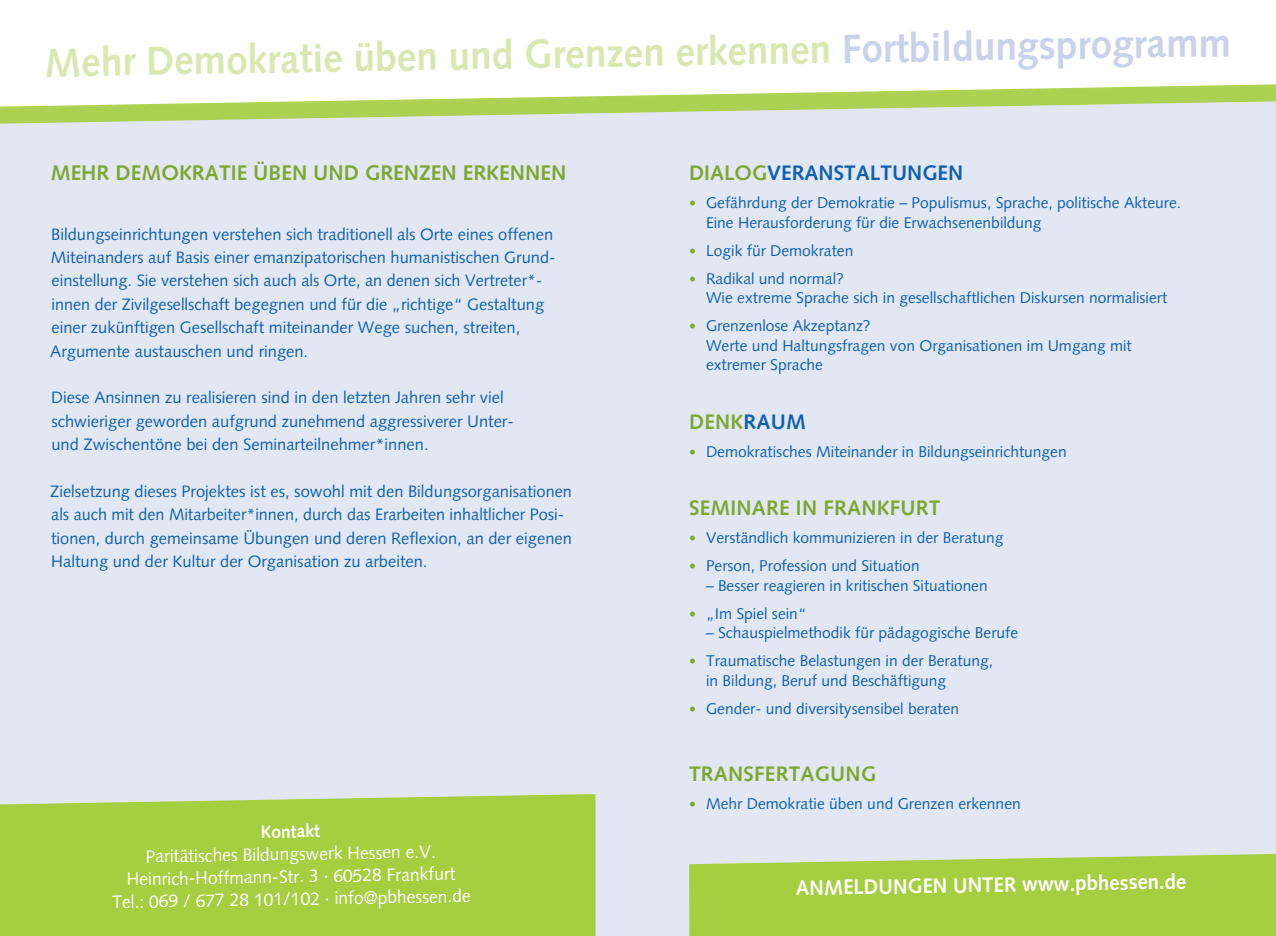
<style>
.page{position:relative;width:1276px;height:936px;background:#fff}
.page>*{position:absolute;margin:0;border:0;box-sizing:border-box;transform-origin:0 0}
.t1{font:700 40.5px "Syntax";color:#d9e8b1;scale:.96 1}
.t2{font:700 21.15px "Syntax";color:#7da830}
.t3{font:700 21px "Syntax";letter-spacing:.01em;color:#7da830}
.t4{font:700 21px "Syntax";color:#fff}
.t5{font:700 21px "Syntax";color:#1161af}
.t6{font:18px/22.5px "Syntax";color:#fff;text-align:center}
.t7{font:700 18px "Syntax";color:#fff}
.t8{font:16.5px/23.4px "Syntax";color:#1161af}
.t9{font:15.6px/19.5px "Syntax";color:#1161af}
.s1{color:#cad1ea}
.s2{color:#7da830}
.s3{font-size:14.25px;color:#7da830}
.s4{color:#1161af}
</style>
<div class="page">
<div style="left:0;top:124px;width:1276px;height:811px;background:#e2e7f4"></div>
<svg style="left:0;top:84px;width:1276px;height:40px"></svg>
<svg style="left:689px;top:853px;width:587px;height:82px;background:#a9cf4d"></svg>
<div style="left:0;top:794px;width:595px;height:141px;background:#a5ce40"></div>
<h1 class="t1" style="left:44px;top:39px;width:1237px;rotate:-1deg">Mehr Demokratie üben und Grenzen erkennen <span class="s1">Fortbildungsprogramm</span></h1>
<p class="t2" style="left:51px;top:161px;width:517px">MEHR DEMOKRATIE ÜBEN UND GRENZEN ERKENNEN</p>
<p class="t8" style="left:50px;top:222px;width:507px">Bildungseinrichtungen verstehen sich traditionell als Orte eines offenen Miteinanders auf Basis einer emanzipatorischen humanistischen Grund&shy;einstellung. Sie verstehen sich auch als Orte, an denen sich Vertreter*- innen der Zivilgesellschaft begegnen und für die „richtige“ Gestaltung einer zukünftigen Gesellschaft miteinander Wege suchen, streiten, Argumente austauschen und ringen.</p>
<p class="t8" style="left:51px;top:386px;width:464px">Diese Ansinnen zu realisieren sind in den letzten Jahren sehr viel schwieriger geworden aufgrund zunehmend aggressiverer Unter&shy;und Zwischentöne bei den Seminarteilnehmer*innen.</p>
<p class="t8" style="left:50px;top:479px;width:523px">Zielsetzung dieses Projektes ist es, sowohl mit den Bildungsorganisationen als auch mit den Mitarbeiter*innen, durch das Erarbeiten inhaltlicher Posi&shy;tionen, durch gemeinsame Übungen und deren Reflexion, an der eigenen Haltung und der Kultur der Organisation zu arbeiten.</p>
<p class="t7" style="left:260px;top:821px;width:61px;rotate:-1deg">Kontakt</p>
<p class="t6" style="left:111px;top:845px;width:360px;rotate:-1deg">Paritätisches Bildungswerk Hessen e.V.<br>Heinrich-Hoffmann-Str. 3 · 60528 Frankfurt<br>Tel.: 069 / 677 28 101/102 · info@pbhessen.de</p>
<p class="t5" style="left:689px;top:161px;width:276px"><span class="s2">DIALOG</span>VERANSTALTUNGEN</p>
<p class="t9" style="left:706px;top:193px;width:477px;text-indent:-17px"><span class="s3">•</span> Gefährdung der Demokratie – Populismus, Sprache, politische Akteure.<br>Eine Herausforderung für die Erwachsenenbildung</p>
<p class="t9" style="left:689px;top:240px;width:166px"><span class="s3">•</span> Logik für Demokraten</p>
<p class="t9" style="left:706px;top:268px;width:463px;text-indent:-17px"><span class="s3">•</span> Radikal und normal?<br>Wie extreme Sprache sich in gesellschaftlichen Diskursen normalisiert</p>
<p class="t9" style="left:706px;top:316px;width:427px;text-indent:-17px"><span class="s3">•</span> Grenzenlose Akzeptanz?<br>Werte und Haltungsfragen von Organisationen im Umgang mit extremer Sprache</p>
<p class="t3" style="left:689px;top:409px;width:118px">DENK<span class="s4">RAUM</span></p>
<p class="t9" style="left:689px;top:441px;width:379px"><span class="s3">•</span> Demokratisches Miteinander in Bildungseinrichtungen</p>
<p class="t3" style="left:689px;top:496px;width:253px">SEMINARE IN FRANKFURT</p>
<p class="t9" style="left:689px;top:528px;width:316px"><span class="s3">•</span> Verständlich kommunizieren in der Beratung</p>
<p class="t9" style="left:689px;top:556px;width:232px"><span class="s3">•</span> Person, Profession und Situation</p>
<p class="t9" style="left:706px;top:575px;width:283px">– Besser reagieren in kritischen Situationen</p>
<p class="t9" style="left:689px;top:603px;width:119px"><span class="s3">•</span> „Im Spiel sein“</p>
<p class="t9" style="left:706px;top:623px;width:314px">– Schauspielmethodik für pädagogische Berufe</p>
<p class="t9" style="left:706px;top:651px;width:288px;text-indent:-17px"><span class="s3">•</span> Traumatische Belastungen in der Beratung, in Bildung, Beruf und Beschäftigung</p>
<p class="t9" style="left:689px;top:698px;width:272px"><span class="s3">•</span> Gender- und diversitysensibel beraten</p>
<p class="t3" style="left:689px;top:761px;width:189px">TRANSFERTAGUNG</p>
<p class="t9" style="left:689px;top:793px;width:333px"><span class="s3">•</span> Mehr Demokratie üben und Grenzen erkennen</p>
<p class="t4" style="left:795px;top:875px;width:392px;rotate:-1deg">ANMELDUNGEN UNTER www.pbhessen.de</p>
</div>
